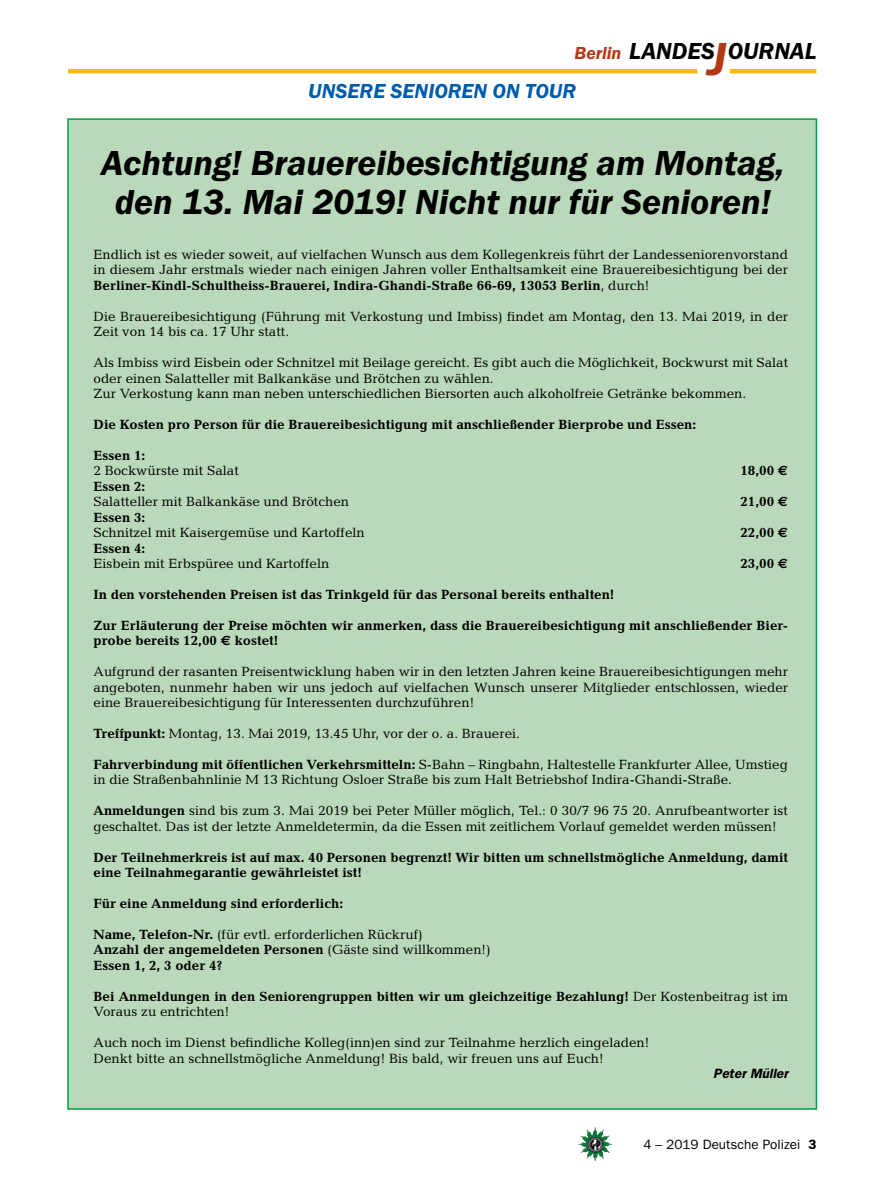
<style>
.page{position:relative;width:893px;height:1191px;background:#fff}
.page>*{position:absolute;margin:0;border:0;box-sizing:border-box;transform-origin:0 0}
.t1{font:italic 600 36px/39px "Franklin Gothic Itc T";color:#000;text-align:center}
.t2{font:italic 600 24px "Franklin Gothic Itc T";color:#000}
.t3{font:italic 600 21px "Franklin Gothic Itc T";color:#005baa}
.t4{font:italic 600 18px "Franklin Gothic Itc T";color:#b33916}
.t5{font:13.5px/15.5px "Candida";color:#000}
.t6{font:700 13.5px/15.5px "Candida";color:#000}
.t7{font:13.5px "Franklin Gothic";color:#000}
.t8{font:italic 600 13.5px "Franklin Gothic";color:#000}
.s1{font-size:48px;color:#b33916}
.s2{font-weight:700}
.s3{font-family:"Euro Sans"}
.s4{font-weight:400}
.s5{font-weight:600}
</style>
<div class="page">
<img style="left:578px;top:1127px;width:17px;height:25px">
<hr style="left:730px;top:69px;width:86px;height:4px;background:#fdb913">
<hr style="left:68px;top:69px;width:629px;height:4px;background:#fdb913">
<div style="left:67px;top:118px;width:750px;height:991px;background:#b9d9ba;border:2px solid #009f47"></div>
<h3 class="t4" style="left:575px;top:42px;width:48px">Berlin</h3>
<h3 class="t3" style="left:308px;top:79px;width:14px">unsere</h3>
<h3 class="t3" style="left:391px;top:79px;width:14px">senioren</h3>
<h3 class="t3" style="left:493px;top:79px;width:57px">on tour</h3>
<h2 class="t2" style="left:629px;top:37px;width:189px">LANDES<span class="s1">J</span>OURNAL</h2>
<h1 class="t1" style="left:101px;top:143px;width:685px">Achtung! Brauereibesichtigung am Montag, den 13. Mai 2019! Nicht nur für Senioren!</h1>
<p class="t5" style="left:94px;top:247px;width:696px;text-align:justify">Endlich ist es wieder soweit, auf vielfachen Wunsch aus dem Kollegenkreis führt der Landesseniorenvorstand in diesem Jahr erstmals wieder nach einigen Jahren voller Enthaltsamkeit eine Brauereibesichtigung bei der <span class="s2">Berliner-Kindl-Schultheiss-Brauerei, Indira-Ghandi-Straße 66-69, 13053 Berlin</span>, durch!</p>
<p class="t5" style="left:94px;top:308px;width:696px">Die Brauereibesichtigung (Führung mit Verkostung und Imbiss) findet am Montag, den 13. Mai 2019, in der<br>Zeit von 14 bis ca. 17 Uhr statt.</p>
<p class="t5" style="left:94px;top:355px;width:696px">Als Imbiss wird Eisbein oder Schnitzel mit Beilage gereicht. Es gibt auch die Möglichkeit, Bockwurst mit Salat oder einen Salatteller mit Balkankäse und Brötchen zu wählen.<br>Zur Verkostung kann man neben unterschiedlichen Biersorten auch alkoholfreie Getränke bekommen.</p>
<p class="t6" style="left:94px;top:416px;width:604px">Die Kosten pro Person für die Brauereibesichtigung mit anschließender Bierprobe und Essen:</p>
<p class="t6" style="left:94px;top:447px;width:53px">Essen 1:</p>
<p class="t5" style="left:94px;top:463px;width:147px">2 Bockwürste mit Salat</p>
<p class="t6" style="left:740px;top:463px;width:49px">18,00 <span class="s3">€</span></p>
<p class="t6" style="left:94px;top:478px;width:53px">Essen 2:</p>
<p class="t5" style="left:94px;top:494px;width:257px">Salatteller mit Balkankäse und Brötchen</p>
<p class="t6" style="left:740px;top:494px;width:49px">21,00 <span class="s3">€</span></p>
<p class="t6" style="left:94px;top:509px;width:53px">Essen 3:</p>
<p class="t5" style="left:94px;top:525px;width:273px">Schnitzel mit Kaisergemüse und Kartoffeln</p>
<p class="t6" style="left:740px;top:525px;width:49px">22,00 <span class="s3">€</span></p>
<p class="t6" style="left:94px;top:540px;width:53px">Essen 4:</p>
<p class="t5" style="left:94px;top:555px;width:237px">Eisbein mit Erbspüree und Kartoffeln</p>
<p class="t6" style="left:740px;top:555px;width:49px">23,00 <span class="s3">€</span></p>
<p class="t6" style="left:94px;top:586px;width:522px">In den vorstehenden Preisen ist das Trinkgeld für das Personal bereits enthalten!</p>
<p class="t6" style="left:94px;top:617px;width:696px">Zur Erläuterung der Preise möchten wir anmerken, dass die Brauereibesichtigung mit anschließender Bier&shy;probe bereits 12,00 <span class="s3">€</span> kostet!</p>
<p class="t5" style="left:94px;top:664px;width:696px;text-align:justify">Aufgrund der rasanten Preisentwicklung haben wir in den letzten Jahren keine Brauereibesichtigungen mehr angeboten, nunmehr haben wir uns jedoch auf vielfachen Wunsch unserer Mitglieder entschlossen, wieder eine Brauereibesichtigung für Interessenten durchzuführen!</p>
<p class="t5" style="left:94px;top:725px;width:428px"><span class="s2">Treffpunkt:</span> Montag, 13. Mai 2019, 13.45 Uhr, vor der o. a. Brauerei.</p>
<p class="t5" style="left:94px;top:756px;width:696px"><span class="s2">Fahrverbindung mit öffentlichen Verkehrsmitteln:</span> S-Bahn – Ringbahn, Haltestelle Frankfurter Allee, Umstieg in die Straßenbahnlinie M 13 Richtung Osloer Straße bis zum Halt Betriebshof Indira-Ghandi-Straße.</p>
<p class="t5" style="left:94px;top:803px;width:696px"><span class="s2">Anmeldungen</span> sind bis zum 3. Mai 2019 bei Peter Müller möglich, Tel.: 0 30/7 96 75 20. Anrufbeantworter ist geschaltet. Das ist der letzte Anmeldetermin, da die Essen mit zeitlichem Vorlauf gemeldet werden müssen!</p>
<p class="t6" style="left:94px;top:849px;width:696px">Der Teilnehmerkreis ist auf max. 40 Personen begrenzt! Wir bitten um schnellstmögliche Anmeldung, damit eine Teilnahmegarantie gewährleistet ist!</p>
<p class="t6" style="left:94px;top:895px;width:251px">Für eine Anmeldung sind erforderlich:</p>
<p class="t6" style="left:94px;top:926px;width:399px">Name, Telefon-Nr. <span class="s4">(für evtl. erforderlichen Rückruf)<br></span>Anzahl der angemeldeten Personen <span class="s4">(Gäste sind willkommen!)<br></span>Essen 1, 2, 3 oder 4?</p>
<p class="t6" style="left:94px;top:988px;width:696px">Bei Anmeldungen in den Seniorengruppen bitten wir um gleichzeitige Bezahlung! <span class="s4">Der Kostenbeitrag ist im<br>Voraus zu entrichten!</span></p>
<p class="t5" style="left:94px;top:1034px;width:557px">Auch noch im Dienst befindliche Kolleg(inn)en sind zur Teilnahme herzlich eingeladen!<br>Denkt bitte an schnellstmögliche Anmeldung! Bis bald, wir freuen uns auf Euch!</p>
<p class="t8" style="left:713px;top:1065px;width:76px">Peter Müller</p>
<p class="t7" style="left:643px;top:1136px;width:175px">4 – 2019 Deutsche Polizei <span class="s5">3</span></p>
</div>
